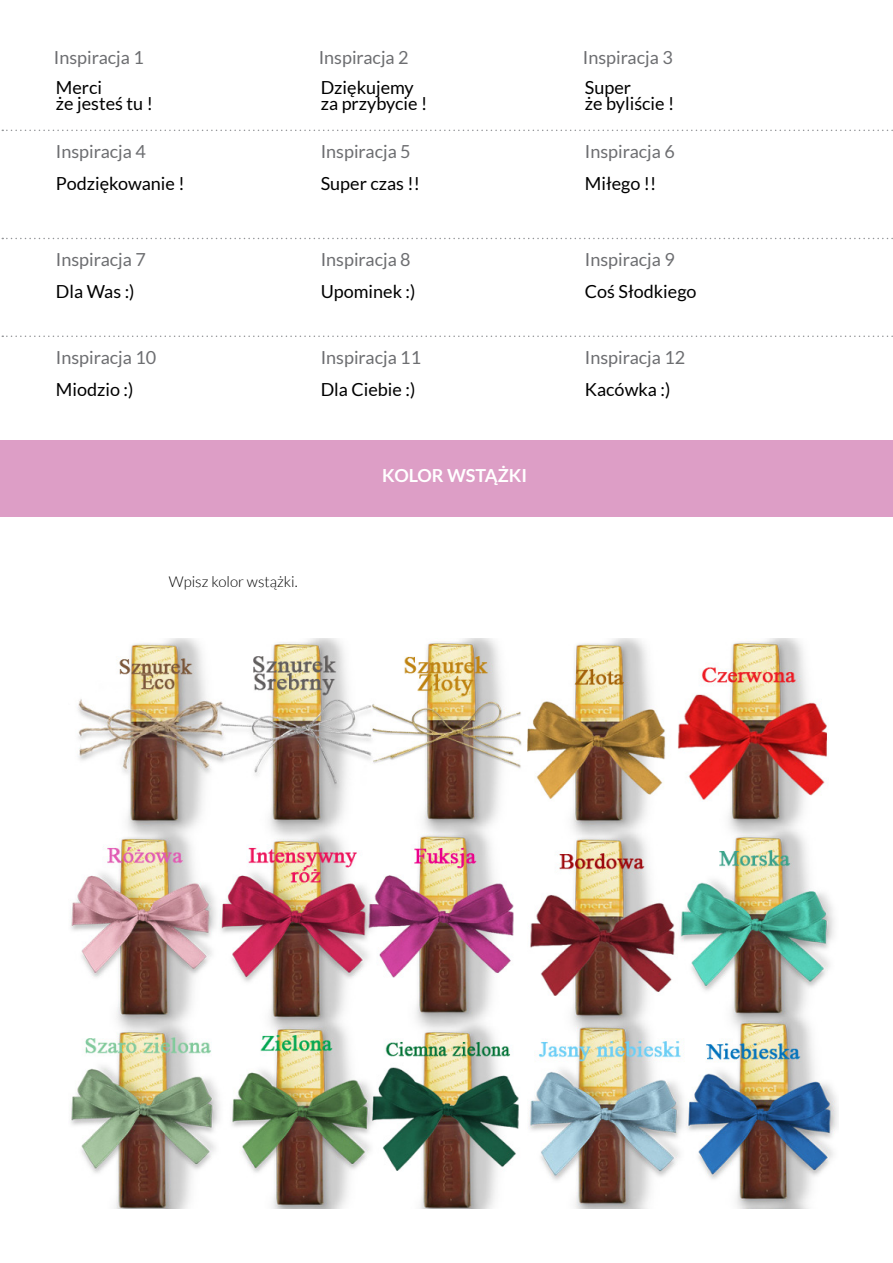
<style>
.page{position:relative;width:893px;height:1263px;background:#fff}
.page>*{position:absolute;margin:0;border:0;box-sizing:border-box;transform-origin:0 0}
.t1{font:18px/16.5px "Lato";color:#000}
.t2{font:18px "Lato";color:#6d6e71}
.t3{font:700 18px "Lato";color:#fff}
.t4{font:300 15px "Lato";color:#000}
</style>
<div class="page">
<svg style="left:2px;top:130px;width:891px;height:1px"></svg>
<svg style="left:2px;top:238px;width:891px;height:1px"></svg>
<svg style="left:2px;top:335px;width:891px;height:2px"></svg>
<div style="left:1px;top:440px;width:892px;height:77px;background:#dd9ec6"></div>
<img style="left:70px;top:639px;width:768px;height:570px">
<p class="t2" style="left:54px;top:48px;width:91px">Inspiracja 1</p>
<p class="t2" style="left:319px;top:48px;width:91px">Inspiracja 2</p>
<p class="t2" style="left:583px;top:48px;width:91px">Inspiracja 3</p>
<p class="t1" style="left:56px;top:79px;width:98px">Merci<br>że jesteś tu !</p>
<p class="t1" style="left:321px;top:79px;width:108px">Dziękujemy za przybycie !</p>
<p class="t1" style="left:585px;top:79px;width:91px">Super<br>że byliście !</p>
<p class="t2" style="left:56px;top:142px;width:91px">Inspiracja 4</p>
<p class="t2" style="left:321px;top:142px;width:91px">Inspiracja 5</p>
<p class="t2" style="left:585px;top:142px;width:91px">Inspiracja 6</p>
<p class="t1" style="left:56px;top:175px;width:130px">Podziękowanie !</p>
<p class="t1" style="left:321px;top:175px;width:101px">Super czas !!</p>
<p class="t1" style="left:585px;top:175px;width:73px">Miłego !!</p>
<p class="t2" style="left:56px;top:250px;width:91px">Inspiracja 7</p>
<p class="t2" style="left:321px;top:250px;width:91px">Inspiracja 8</p>
<p class="t2" style="left:585px;top:250px;width:91px">Inspiracja 9</p>
<p class="t1" style="left:56px;top:283px;width:80px">Dla Was :)</p>
<p class="t1" style="left:321px;top:283px;width:96px">Upominek :)</p>
<p class="t1" style="left:585px;top:284px;width:113px">Coś Słodkiego</p>
<p class="t2" style="left:56px;top:348px;width:102px">Inspiracja 10</p>
<p class="t2" style="left:321px;top:348px;width:102px">Inspiracja 11</p>
<p class="t2" style="left:585px;top:348px;width:102px">Inspiracja 12</p>
<p class="t1" style="left:56px;top:381px;width:79px">Miodzio :)</p>
<p class="t1" style="left:321px;top:381px;width:96px">Dla Ciebie :)</p>
<p class="t1" style="left:585px;top:381px;width:87px">Kacówka :)</p>
<p class="t3" style="left:382px;top:465px;width:146px">KOLOR WSTĄŻKI</p>
<p class="t4" style="left:169px;top:573px;width:130px">Wpisz kolor wstążki.</p>
</div>
